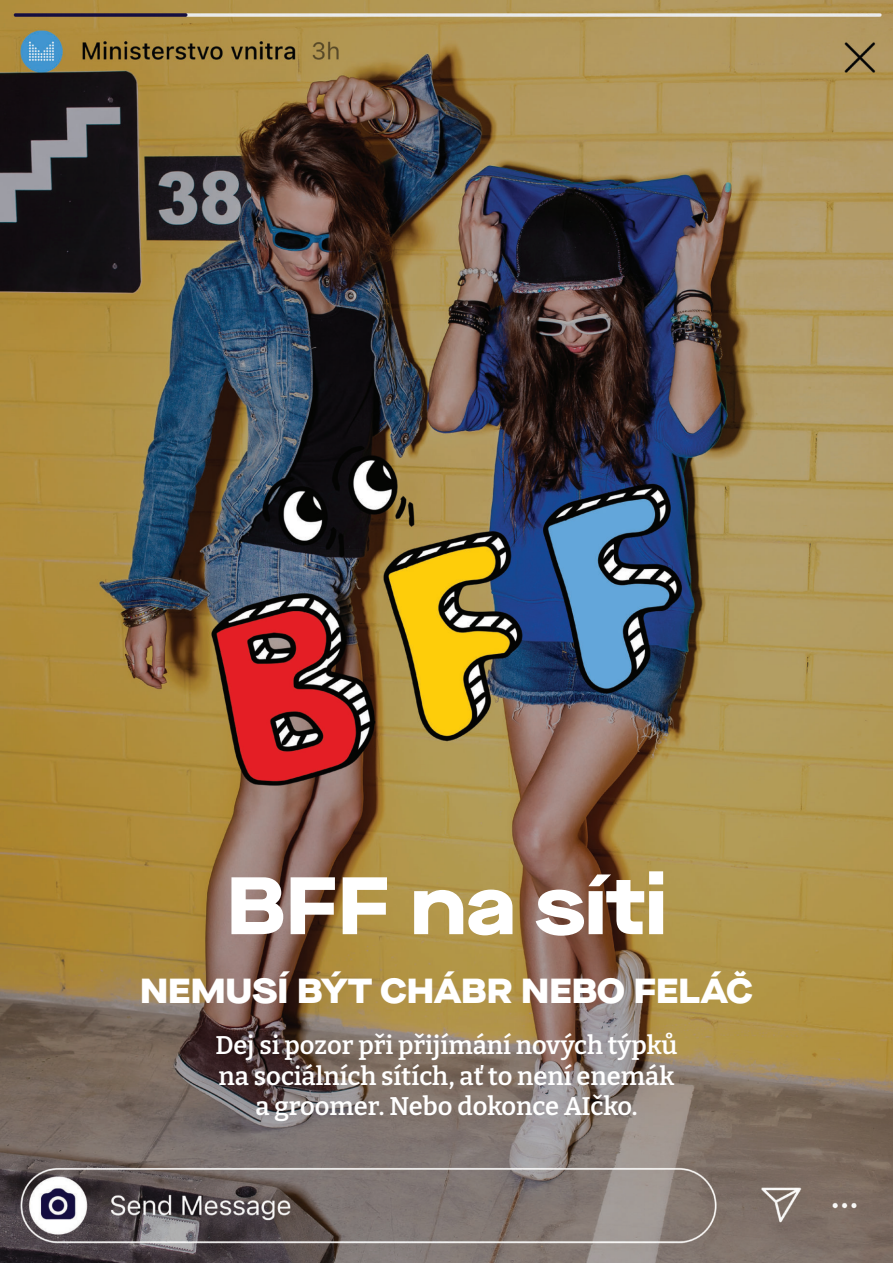
<style>
.page{position:relative;width:893px;height:1263px;background:#fff}
.page>*{position:absolute;margin:0;border:0;box-sizing:border-box;transform-origin:0 0}
.t1{font:800 expanded 81.15px "Maison Neue";color:#fff}
.t2{font:900 expanded 34.8px "Maison Neue";color:#fff}
.t3{font:600 25.5px/30.6px "Bitter";color:#fff;text-align:center}
</style>
<div class="page">
<img style="left:0;top:0;width:893px;height:1263px">
<h1 class="t1" style="left:226px;top:859px;width:442px">BFF na síti</h1>
<h2 class="t2" style="left:140px;top:971px;width:614px">NEMUSÍ BÝT CHÁBR NEBO FELÁČ</h2>
<p class="t3" style="left:215px;top:1029px;width:463px">Dej si pozor při přijímání nových týpků na sociálních sítích, ať to není enemák a groomer. Nebo dokonce AIčko.</p>
</div>
